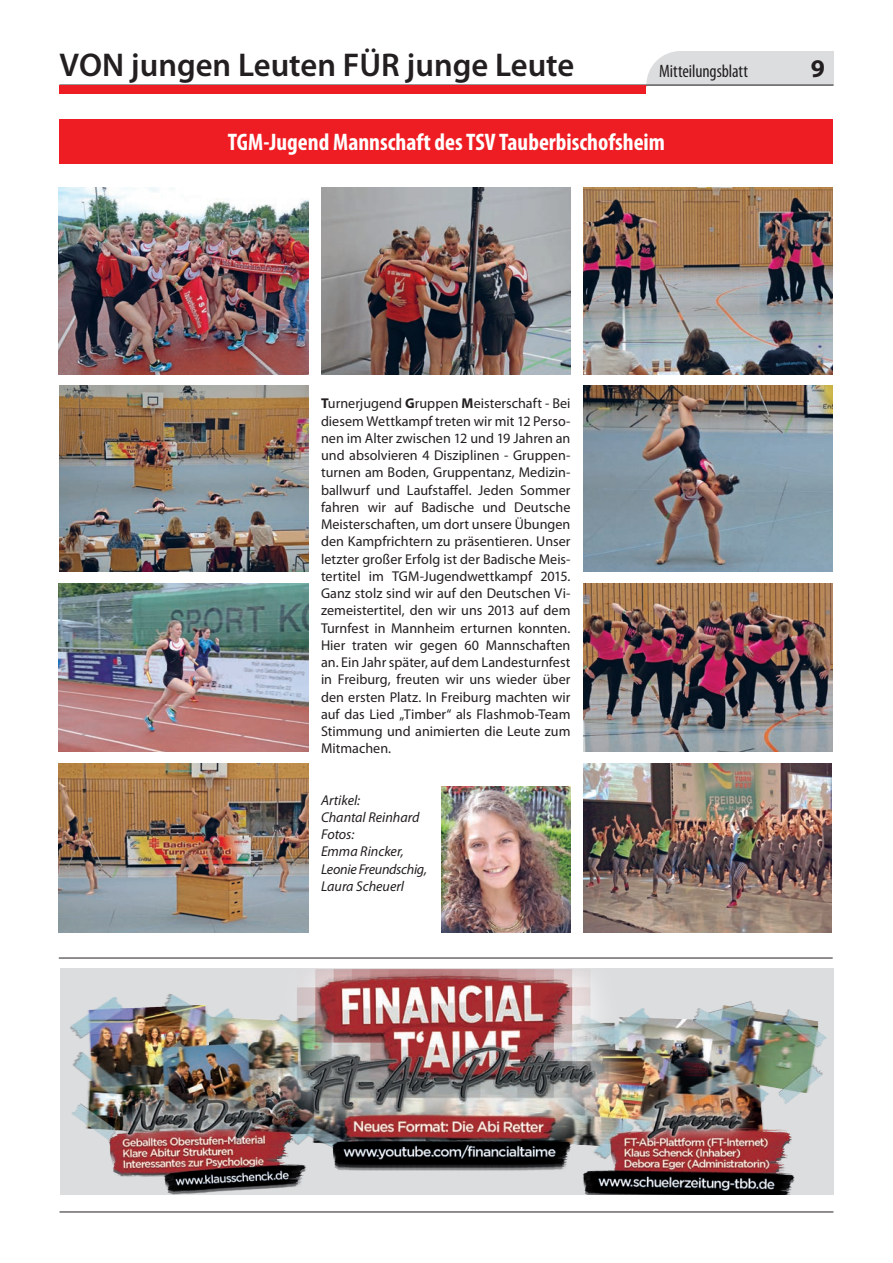
<style>
.page{position:relative;width:893px;height:1263px;background:#fff}
.page>*{position:absolute;margin:0;border:0;box-sizing:border-box;transform-origin:0 0}
.t1{font:600 33px "Myriad Pro";color:#231f20}
.t2{font:700 25.5px "Myriad Pro";color:#231f20}
.t3{font:700 condensed 24px "Myriad Pro";color:#fff}
.t4{font:condensed 18px "Myriad Pro";letter-spacing:-.005em;color:#231f20}
.t5{font:14.25px/17.2px "Myriad Pro";color:#231f20;text-align:justify}
.t6{font:italic 14.25px/17.2px "Myriad Pro";letter-spacing:-.005em;color:#231f20}
.s1{font-weight:700}
</style>
<div class="page">
<hr style="left:60px;top:1211px;width:773px;height:1px;background:#231f20">
<svg style="left:60px;top:51px;width:773px;height:43px"></svg>
<div style="left:59px;top:119px;width:774px;height:45px;background:#ee1d23"></div>
<img style="left:60px;top:968px;width:773px;height:227px">
<hr style="left:59px;top:958px;width:774px;height:1px;background:#231f20">
<img style="left:583px;top:764px;width:249px;height:168px">
<img style="left:583px;top:583px;width:250px;height:169px">
<img style="left:583px;top:187px;width:250px;height:187px">
<img style="left:59px;top:583px;width:249px;height:169px">
<img style="left:59px;top:187px;width:249px;height:187px">
<img style="left:321px;top:187px;width:249px;height:187px">
<img style="left:59px;top:386px;width:249px;height:185px">
<img style="left:59px;top:764px;width:249px;height:168px">
<img style="left:583px;top:386px;width:250px;height:185px">
<img style="left:441px;top:787px;width:129px;height:145px">
<h1 class="t1" style="left:60px;top:46px;width:516px">VON jungen Leuten FÜR junge Leute</h1>
<p class="t4" style="left:659px;top:61px;width:91px">Mitteilungsblatt</p>
<h2 class="t2" style="left:811px;top:54px;width:16px">9</h2>
<h3 class="t3" style="left:228px;top:129px;width:439px">TGM-Jugend Mannschaft des TSV Tauberbischofsheim</h3>
<p class="t5" style="left:321px;top:395px;width:251px"><span class="s1">T</span>urnerjugend <span class="s1">G</span>ruppen <span class="s1">M</span>eisterschaft - Bei diesem Wettkampf treten wir mit 12 Perso&shy;nen im Alter zwischen 12 und 19 Jahren an und absolvieren 4 Disziplinen - Gruppen&shy;turnen am Boden, Gruppentanz, Medizin&shy;ballwurf und Laufstaffel. Jeden Sommer fahren wir auf Badische und Deutsche Meisterschaften, um dort unsere Übungen den Kampfrichtern zu präsentieren. Unser letzter großer Erfolg ist der Badische Meis&shy;tertitel im TGM-Jugendwettkampf 2015.<br>Ganz stolz sind wir auf den Deutschen Vi&shy;zemeistertitel, den wir uns 2013 auf dem Turnfest in Mannheim erturnen konnten.<br>Hier traten wir gegen 60 Mannschaften an. Ein Jahr später, auf dem Landesturnfest in Freiburg, freuten wir uns wieder über den ersten Platz. In Freiburg machten wir auf das Lied „Timber“ als Flashmob-Team Stimmung und animierten die Leute zum Mitmachen.</p>
<p class="t6" style="left:321px;top:792px;width:108px">Artikel:<br>Chantal Reinhard<br>Fotos:<br>Emma Rincker,<br>Leonie Freundschig,<br>Laura Scheuerl</p>
</div>
